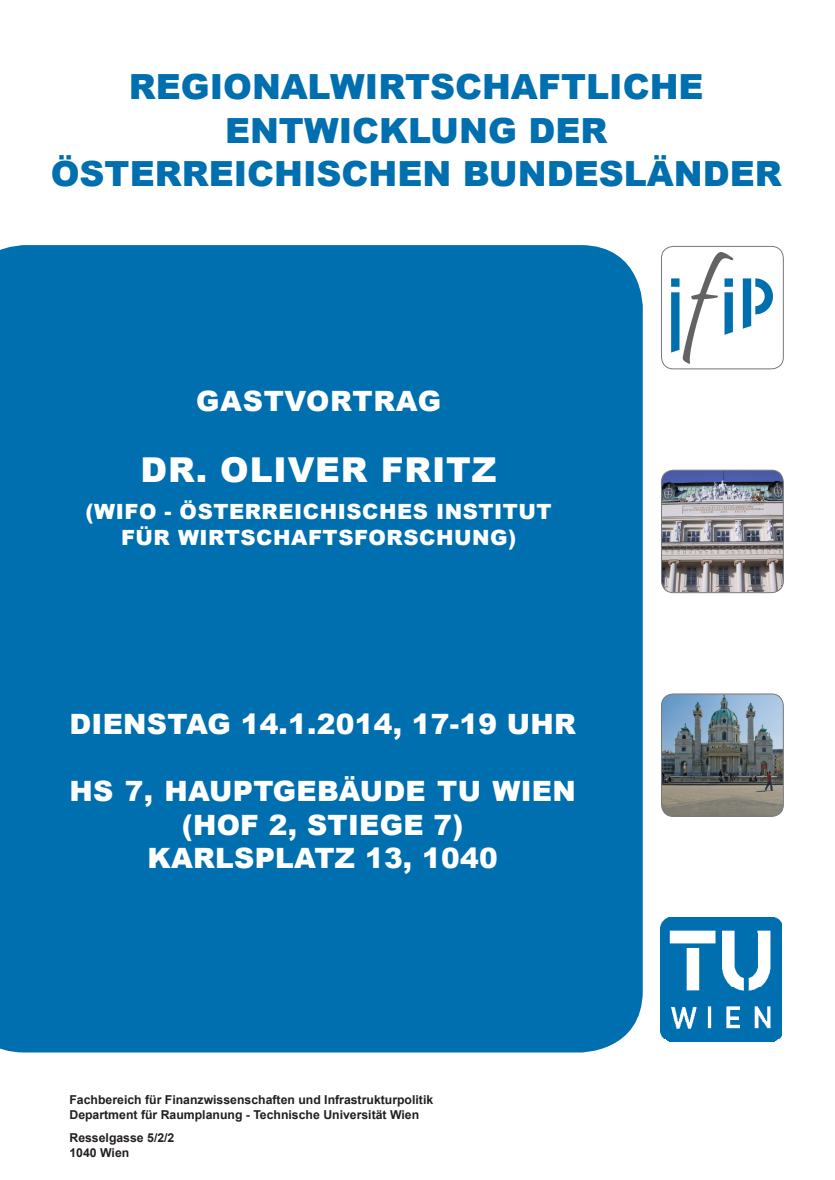
<style>
.page{position:relative;width:835px;height:1180px;background:#fff}
.page>*{position:absolute;margin:0;border:0;box-sizing:border-box;transform-origin:0 0}
.t1{font:900 34.65px/43.8px "Arial";color:#006faf;text-align:center}
.t2{font:900 34.3px "Arial";letter-spacing:.025em;color:#fff}
.t3{font:900 28px "Arial";letter-spacing:.01em;color:#fff}
.t4{font:900 21px/25.2px "Arial";letter-spacing:.025em;color:#fff;text-align:center}
.t5{font:700 12.25px "Arial";color:#231f20}
</style>
<div class="page">
<img style="left:660px;top:918px;width:121px;height:123px">
<img style="left:671px;top:252px;width:101px;height:111px">
<div style="left:661px;top:246px;width:122px;height:123px;border:1px solid #76787b;border-radius:12px"></div>
<img style="left:662px;top:694px;width:121px;height:122px">
<div style="left:661px;top:693px;width:122px;height:124px;border:1px solid #76787b;border-radius:12px"></div>
<div style="left:0;top:245px;width:642px;height:807px;background:#006faf"></div>
<img style="left:661px;top:470px;width:122px;height:122px">
<div style="left:661px;top:470px;width:122px;height:123px;border:1px solid #76787b;border-radius:12px"></div>
<p class="t1" style="left:51px;top:63px;width:732px">REGIONALWIRTSCHAFTLICHE<br>ENTWICKLUNG DER<br>ÖSTERREICHISCHEN BUNDESLÄNDER</p>
<p class="t3" style="left:196px;top:381px;width:246px">GASTVORTRAG</p>
<p class="t2" style="left:141px;top:444px;width:357px">DR. OLIVER FRITZ</p>
<p class="t4" style="left:85px;top:499px;width:467px">(WIFO - ÖSTERREICHISCHES INSTITUT<br>FÜR WIRTSCHAFTSFORSCHUNG)</p>
<p class="t3" style="left:69px;top:703px;width:507px">DIENSTAG 14.1.2014, 17-19 UHR</p>
<p class="t3" style="left:69px;top:771px;width:507px">HS 7, HAUPTGEBÄUDE TU WIEN</p>
<p class="t3" style="left:182px;top:804px;width:283px">(HOF 2, STIEGE 7)</p>
<p class="t3" style="left:147px;top:838px;width:352px">KARLSPLATZ 13, 1040</p>
<p class="t5" style="left:69px;top:1091px;width:365px">Fachbereich für Finanzwissenschaften und Infrastrukturpolitik</p>
<p class="t5" style="left:69px;top:1106px;width:351px">Department für Raumplanung - Technische Universität Wien</p>
<p class="t5" style="left:69px;top:1129px;width:106px">Resselgasse 5/2/2</p>
<p class="t5" style="left:69px;top:1144px;width:61px">1040 Wien</p>
</div>
